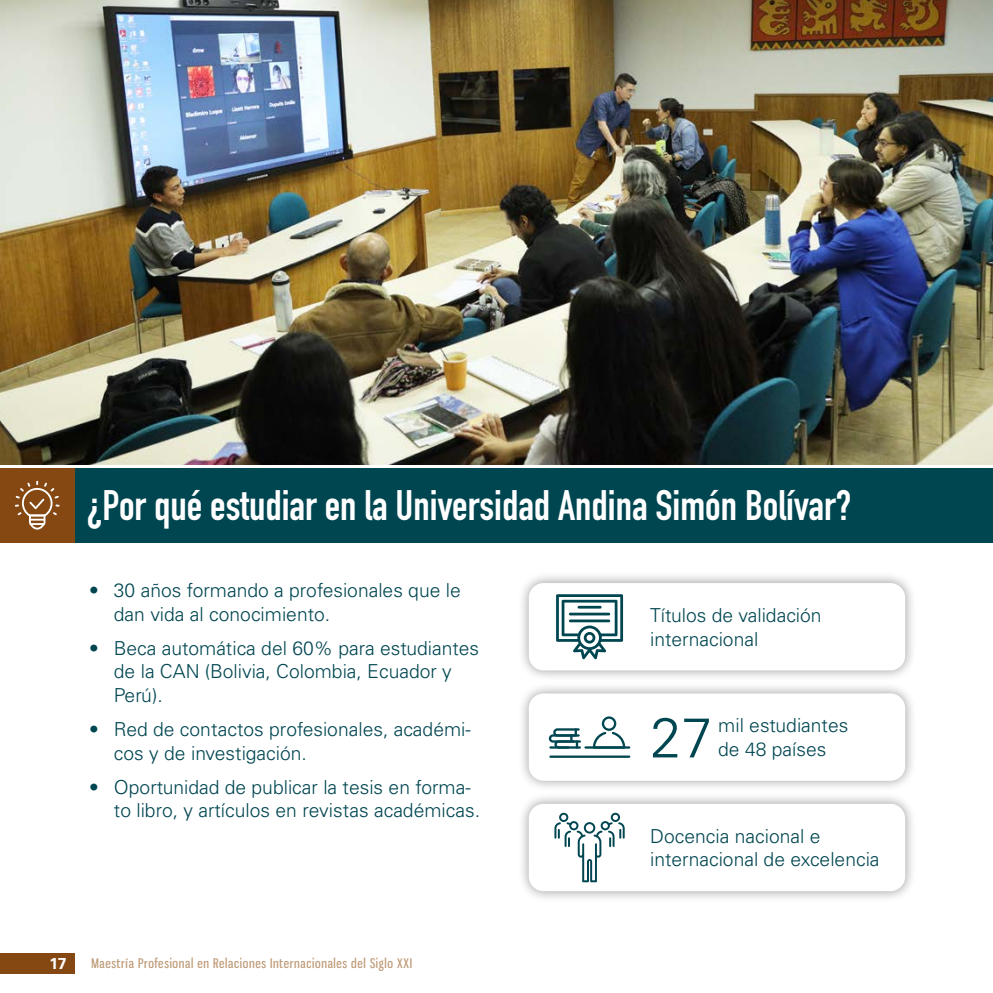
<style>
.page{position:relative;width:993px;height:993px;background:#fff}
.page>*{position:absolute;margin:0;border:0;box-sizing:border-box;transform-origin:0 0}
.t1{font:300 56px "Univers LT Std";color:#004651}
.t2{font:700 42px "DIN Condensed";color:#fff}
.t3{font:300 19.25px/23.8px "Univers LT Std";color:#004651}
.t4{font:700 15.75px "Univers LT Std";color:#fff}
.t5{font:13.12px "Gnuolane Rg";letter-spacing:.05em;color:#be9976}
</style>
<div class="page">
<div style="left:0;top:952px;width:74px;height:21px;background:#854813"></div>
<div style="left:516px;top:571px;width:400px;height:111px;background:#000;opacity:.4"></div>
<div style="left:528px;top:583px;width:376px;height:87px;background:#fff;border-radius:15px"></div>
<div style="left:516px;top:681px;width:400px;height:111px;background:#000;opacity:.4"></div>
<div style="left:528px;top:693px;width:376px;height:87px;background:#fff;border-radius:15px"></div>
<div style="left:516px;top:791px;width:400px;height:111px;background:#000;opacity:.4"></div>
<div style="left:528px;top:803px;width:376px;height:87px;background:#fff;border-radius:15px"></div>
<img style="left:0;top:0;width:992px;height:464px">
<div style="left:74px;top:468px;width:918px;height:74px;background:#004651"></div>
<div style="left:0;top:468px;width:74px;height:74px;background:#854813"></div>
<svg style="left:15px;top:480px;width:45px;height:49px"></svg>
<svg style="left:556px;top:594px;width:67px;height:65px"></svg>
<svg style="left:554px;top:812px;width:70px;height:70px"></svg>
<hr style="left:584px;top:746px;width:46px;height:2px;background:#004651">
<hr style="left:549px;top:755px;width:81px;height:2px;background:#004651">
<svg style="left:592px;top:716px;width:33px;height:31px"></svg>
<svg style="left:548px;top:728px;width:32px;height:20px"></svg>
<h2 class="t2" style="left:87px;top:477px;width:765px">¿Por qué estudiar en la Universidad Andina Simón Bolívar?</h2>
<p class="t3" style="left:114px;top:578px;width:348px;text-indent:-25px">• 30 años formando a profesionales que le dan vida al conocimiento.</p>
<p class="t3" style="left:114px;top:635px;width:366px;text-indent:-25px">• Beca automática del 60% para estudiantes de la CAN (Bolivia, Colombia, Ecuador y<br>Perú).</p>
<p class="t3" style="left:114px;top:717px;width:358px;text-indent:-25px">• Red de contactos profesionales, académi&shy;cos y de investigación.</p>
<p class="t3" style="left:114px;top:774px;width:367px;text-indent:-25px">• Oportunidad de publicar la tesis en forma&shy;to libro, y artículos en revistas académicas.</p>
<p class="t4" style="left:49px;top:953px;width:19px">17</p>
<p class="t5" style="left:92px;top:954px;width:322px">Maestría Profesional en Relaciones Internacionales del Siglo XXI</p>
<p class="t3" style="left:650px;top:603px;width:173px">Títulos de validación internacional</p>
<h1 class="t1" style="left:650px;top:703px;width:64px">27</h1>
<p class="t3" style="left:718px;top:713px;width:132px">mil estudiantes de 48 países</p>
<p class="t3" style="left:650px;top:823px;width:231px">Docencia nacional e internacional de excelencia</p>
</div>
